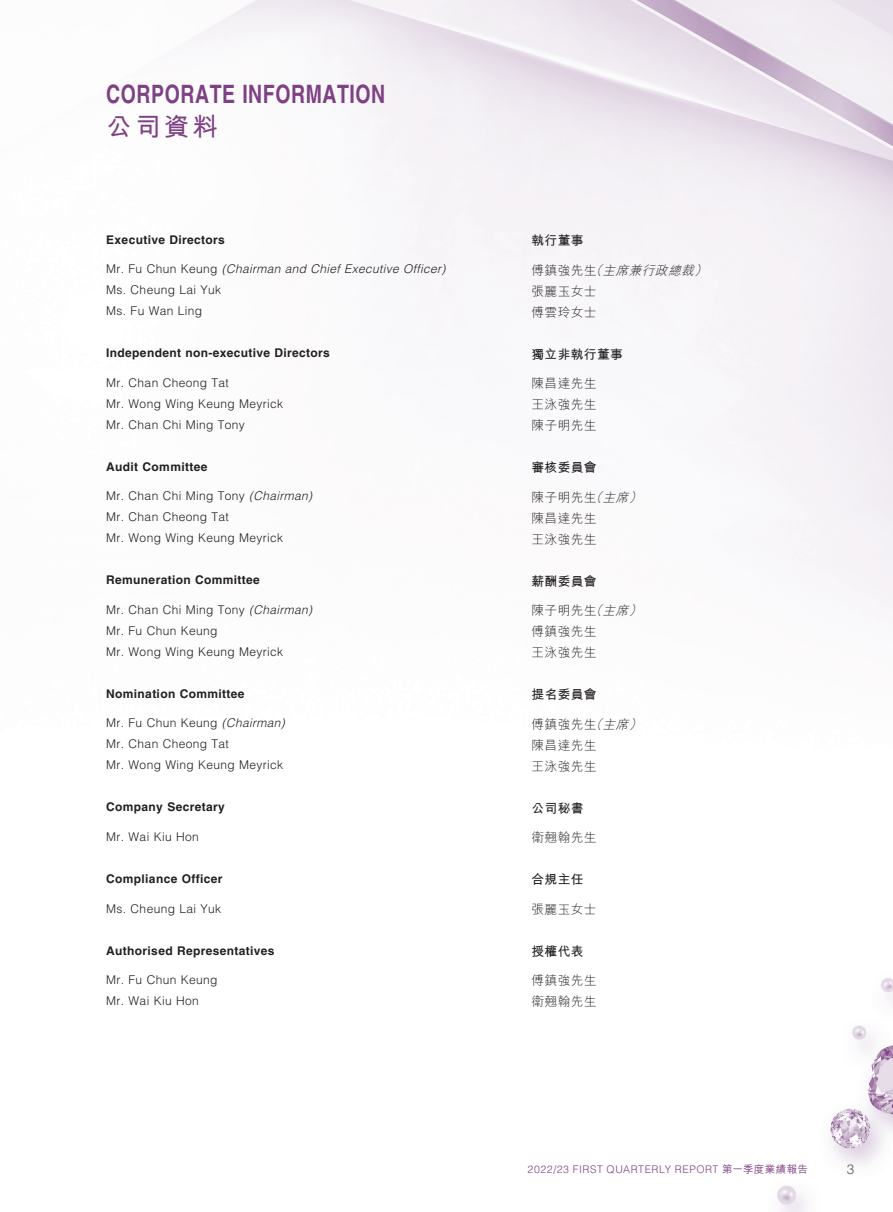
<style>
.page{position:relative;width:893px;height:1212px;background:#fff}
.page>*{position:absolute;margin:0;border:0;box-sizing:border-box;transform-origin:0 0}
.t1{font:700 25.5px "M Hei HK";color:#7e4184}
.t2{font:700 25.35px "Helvetica LT Std";letter-spacing:.03em;color:#7e4184;scale:.77 1}
.t3{font:300 13.5px "Helvetica LT Std";color:#57585a}
.t4{font:300 12.75px/21px "M Hei HK";letter-spacing:.03em;color:#231f20}
.t5{font:700 12.75px "M Hei HK";letter-spacing:.03em;color:#231f20}
.t6{font:300 12px/21px "Helvetica LT Std";letter-spacing:.03em;color:#231f20}
.t7{font:700 12px "Helvetica LT Std";letter-spacing:.03em;color:#231f20}
.t8{font:300 10.5px "Helvetica LT Std";letter-spacing:.05em;color:#7e4184}
.s1{font-style:italic}
.s2{font-family:"M Hei HK";font-weight:500}
</style>
<div class="page">
<img style="left:187px;top:0;width:706px;height:1212px">
<h2 class="t2" style="left:106px;top:79px;width:364px">CORPORATE INFORMATION</h2>
<h1 class="t1" style="left:106px;top:108px;width:113px">公司資料</h1>
<p class="t7" style="left:106px;top:232px;width:120px">Executive Directors</p>
<p class="t6" style="left:106px;top:258px;width:341px">Mr. Fu Chun Keung <span class="s1">(Chairman and Chief Executive Officer)<br></span>Ms. Cheung Lai Yuk<br>Ms. Fu Wan Ling</p>
<p class="t7" style="left:106px;top:346px;width:225px">Independent non-executive Directors</p>
<p class="t6" style="left:106px;top:372px;width:178px">Mr. Chan Cheong Tat<br>Mr. Wong Wing Keung Meyrick<br>Mr. Chan Chi Ming Tony</p>
<p class="t7" style="left:106px;top:459px;width:103px">Audit Committee</p>
<p class="t6" style="left:106px;top:485px;width:207px">Mr. Chan Chi Ming Tony <span class="s1">(Chairman)<br></span>Mr. Chan Cheong Tat<br>Mr. Wong Wing Keung Meyrick</p>
<p class="t7" style="left:106px;top:573px;width:155px">Remuneration Committee</p>
<p class="t6" style="left:106px;top:599px;width:207px">Mr. Chan Chi Ming Tony <span class="s1">(Chairman)<br></span>Mr. Fu Chun Keung<br>Mr. Wong Wing Keung Meyrick</p>
<p class="t7" style="left:106px;top:686px;width:140px">Nomination Committee</p>
<p class="t6" style="left:106px;top:712px;width:180px">Mr. Fu Chun Keung <span class="s1">(Chairman)<br></span>Mr. Chan Cheong Tat<br>Mr. Wong Wing Keung Meyrick</p>
<p class="t7" style="left:106px;top:800px;width:120px">Company Secretary</p>
<p class="t6" style="left:106px;top:826px;width:94px">Mr. Wai Kiu Hon</p>
<p class="t7" style="left:106px;top:871px;width:118px">Compliance Officer</p>
<p class="t6" style="left:106px;top:898px;width:116px">Ms. Cheung Lai Yuk</p>
<p class="t7" style="left:106px;top:943px;width:170px">Authorised Representatives</p>
<p class="t6" style="left:106px;top:969px;width:113px">Mr. Fu Chun Keung<br>Mr. Wai Kiu Hon</p>
<p class="t5" style="left:531px;top:231px;width:54px">執行董事</p>
<p class="t4" style="left:531px;top:259px;width:180px">傅鎮強先生<span class="s1">（主席兼行政總裁）</span>張麗玉女士<br>傅雲玲女士</p>
<p class="t5" style="left:531px;top:345px;width:93px">獨立非執行董事</p>
<p class="t4" style="left:531px;top:373px;width:67px;text-align:justify">陳昌達先生王泳強先生陳子明先生</p>
<p class="t5" style="left:531px;top:458px;width:67px">審核委員會</p>
<p class="t4" style="left:531px;top:486px;width:115px">陳子明先生<span class="s1">（主席）</span>陳昌達先生<br>王泳強先生</p>
<p class="t5" style="left:531px;top:572px;width:67px">薪酬委員會</p>
<p class="t4" style="left:531px;top:600px;width:115px">陳子明先生<span class="s1">（主席）</span>傅鎮強先生<br>王泳強先生</p>
<p class="t5" style="left:531px;top:685px;width:67px">提名委員會</p>
<p class="t4" style="left:531px;top:713px;width:115px">傅鎮強先生<span class="s1">（主席）</span>陳昌達先生<br>王泳強先生</p>
<p class="t5" style="left:531px;top:799px;width:54px">公司秘書</p>
<p class="t4" style="left:531px;top:827px;width:67px">衛翹翰先生</p>
<p class="t5" style="left:531px;top:870px;width:54px">合規主任</p>
<p class="t4" style="left:531px;top:898px;width:67px">張麗玉女士</p>
<p class="t5" style="left:531px;top:942px;width:54px">授權代表</p>
<p class="t4" style="left:531px;top:970px;width:67px">傅鎮強先生衛翹翰先生</p>
<p class="t8" style="left:528px;top:1162px;width:282px">2022/23 FIRST QUARTERLY REPORT <span class="s2">第一季度業績報告</span></p>
<p class="t3" style="left:847px;top:1161px;width:9px">3</p>
</div>
